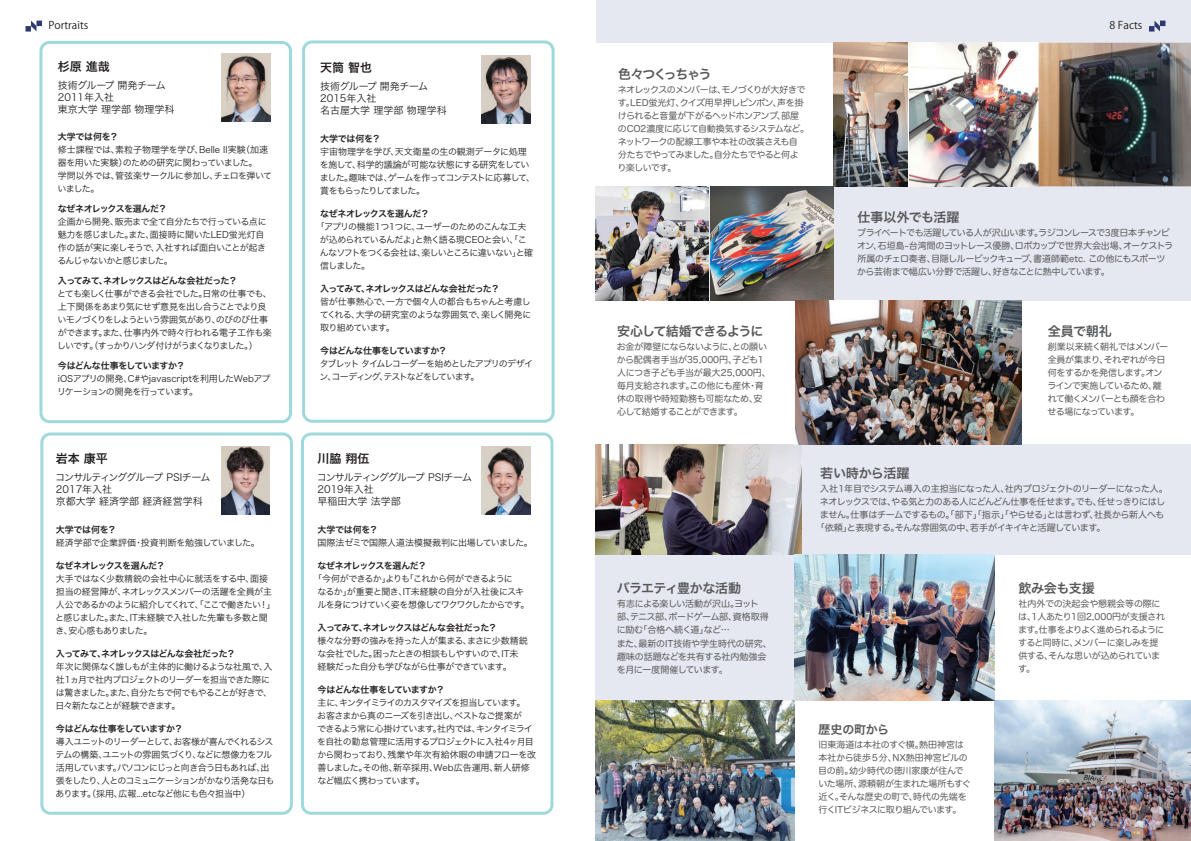
<style>
.page{position:relative;width:1191px;height:841px;background:#fff}
.page>*{position:absolute;margin:0;border:0;box-sizing:border-box;transform-origin:0 0}
.t1{font:13px "Hira Kaku Pro N W6";letter-spacing:-.05em;color:#57585a}
.t2{font:13px "Hira Kaku Pro N W6";letter-spacing:-.105em;color:#57585a}
.t3{font:13px "Hira Kaku Pro N W6";color:#57585a}
.t4{font:13px "Hira Kaku Pro N W6";letter-spacing:-.025em;color:#57585a}
.t5{font:12px "Hira Kaku Pro N W6";color:#231f20}
.t6{font:12px "Hira Kaku Pro N W6";letter-spacing:-.02em;color:#57585a}
.t7{font:10.6px "Koz Go Pr 6 N";color:#231f20}
.t8{font:10px/12px "Hira Kaku Pro N W3";color:#231f20}
.t9{font:10px/12px "Hira Kaku Pro N W3";letter-spacing:-.02em;color:#231f20}
.t10{font:9px/13px "Hira Kaku Pro N W3";letter-spacing:-.07em;color:#231f20}
.t11{font:9px/13px "Hira Maru Pro W4";letter-spacing:-.045em;color:#57585a}
.t12{font:9px/13px "Hira Maru Pro W4";letter-spacing:-.02em;color:#57585a}
.t13{font:9px "Hira Kaku Pro N W6";letter-spacing:-.055em;color:#231f20}
.t14{font:9px/13px "Hira Kaku Pro N W3";letter-spacing:-.09em;color:#231f20}
.t15{font:9px/13px "Hira Kaku Pro N W3";letter-spacing:-.04em;color:#231f20}
.t16{font:9px "Hira Kaku Pro N W6";letter-spacing:-.075em;color:#231f20}
.t17{font:9px/13px "Hira Kaku Pro N W3";letter-spacing:-.105em;color:#231f20}
.t18{font:9px "Hira Maru Pro W4";letter-spacing:-.065em;color:#57585a}
.t19{font:9px "Hira Kaku Pro N W3";letter-spacing:-.03em;color:#231f20}
.t20{font:9px "Hira Kaku Pro N W3";letter-spacing:-.015em;color:#231f20}
</style>
<div class="page">
<div style="left:596px;top:0;width:595px;height:43px;background:#e5e8f0"></div>
<div style="left:696px;top:186px;width:495px;height:115px;background:#e5e8f0"></div>
<div style="left:794px;top:445px;width:397px;height:110px;background:#e5e8f0"></div>
<div style="left:595px;top:555px;width:199px;height:145px;background:#e5e8f0"></div>
<div style="left:40px;top:432px;width:253px;height:382px;border:3px solid #9fd9db;border-radius:9px"></div>
<div style="left:39px;top:41px;width:253px;height:382px;border:3px solid #9fd9db;border-radius:9px"></div>
<img style="left:833px;top:43px;width:74px;height:143px">
<svg style="left:26px;top:21px;width:16px;height:11px"></svg>
<svg style="left:1149px;top:21px;width:16px;height:11px"></svg>
<div style="left:301px;top:432px;width:252px;height:382px;border:3px solid #9fd9db;border-radius:9px"></div>
<div style="left:302px;top:40px;width:252px;height:383px;border:3px solid #9fd9db;border-radius:9px"></div>
<img style="left:482px;top:446px;width:48px;height:68px">
<img style="left:221px;top:446px;width:49px;height:68px">
<img style="left:710px;top:186px;width:123px;height:115px">
<img style="left:596px;top:186px;width:112px;height:115px">
<img style="left:596px;top:445px;width:205px;height:110px">
<img style="left:595px;top:700px;width:199px;height:141px">
<img style="left:994px;top:700px;width:197px;height:141px">
<img style="left:794px;top:555px;width:200px;height:145px">
<img style="left:909px;top:43px;width:282px;height:143px">
<img style="left:795px;top:301px;width:226px;height:144px">
<img style="left:221px;top:54px;width:49px;height:68px">
<img style="left:482px;top:55px;width:48px;height:69px">
<p class="t7" style="left:48px;top:20px;width:41px">Portraits</p>
<p class="t7" style="left:1109px;top:20px;width:34px">8 Facts</p>
<h2 class="t5" style="left:58px;top:55px;width:53px">杉原 進哉</h2>
<p class="t8" style="left:58px;top:78px;width:118px">技術グループ 開発チーム<br>2011年入社<br>東京大学 理学部 物理学科</p>
<p class="t13" style="left:58px;top:129px;width:62px">大学では何を？</p>
<p class="t15" style="left:58px;top:143px;width:216px">修士課程では、素粒子物理学を学び、Belle II実験（加速器を用いた実験）のための研究に関わっていました。<br>学問以外では、管弦楽サークルに参加し、チェロを弾いていました。</p>
<p class="t13" style="left:58px;top:201px;width:111px">なぜネオレックスを選んだ？</p>
<p class="t10" style="left:57px;top:215px;width:211px">企画から開発、販売まで全て自分たちで行っている点に魅力を感じました。また、面接時に聞いたLED蛍光灯自作の話が実に楽しそうで、入社すれば面白いことが起きるんじゃないかと感じました。</p>
<p class="t16" style="left:58px;top:272px;width:181px">入ってみて、ネオレックスはどんな会社だった？</p>
<p class="t10" style="left:57px;top:287px;width:216px">とても楽しく仕事ができる会社でした。日常の仕事でも、上下関係をあまり気にせず意見を出し合うことでより良いモノづくりをしようという雰囲気があり、のびのび仕事ができます。また、仕事内外で時々行われる電子工作も楽しいです。（すっかりハンダ付けがうまくなりました。）</p>
<p class="t13" style="left:58px;top:357px;width:129px">今はどんな仕事をしていますか？</p>
<p class="t15" style="left:57px;top:371px;width:215px">iOSアプリの開発、C#やjavascriptを利用したWebアプリケーションの開発を行っています。</p>
<h2 class="t5" style="left:56px;top:447px;width:53px">岩本 康平</h2>
<p class="t8" style="left:55px;top:470px;width:157px">コンサルティンググループ PSIチーム<br>2017年入社<br>京都大学 経済学部 経済経営学科</p>
<p class="t13" style="left:56px;top:521px;width:62px">大学では何を？</p>
<p class="t20" style="left:56px;top:534px;width:205px">経済学部で企業評価・投資判断を勉強していました。</p>
<p class="t13" style="left:56px;top:557px;width:111px">なぜネオレックスを選んだ？</p>
<p class="t10" style="left:55px;top:571px;width:222px">大手ではなく少数精鋭の会社中心に就活をする中、面接担当の経営陣が、ネオレックスメンバーの活躍を全員が主人公であるかのように紹介してくれて、「ここで働きたい！」と感じました。また、IT未経験で入社した先輩も多数と聞き、安心感もありました。</p>
<p class="t16" style="left:56px;top:645px;width:181px">入ってみて、ネオレックスはどんな会社だった？</p>
<p class="t10" style="left:56px;top:659px;width:219px">年次に関係なく誰しもが主体的に働けるような社風で、入社1ヵ月で社内プロジェクトのリーダーを担当できた際には驚きました。また、自分たちで何でもやることが好きで、日々新たなことが経験できます。</p>
<p class="t13" style="left:56px;top:720px;width:129px">今はどんな仕事をしていますか？</p>
<p class="t14" style="left:56px;top:734px;width:220px">導入ユニットのリーダーとして、お客様が喜んでくれるシステムの構築、ユニットの雰囲気づくり、などに想像力をフル活用しています。パソコンにじっと向き合う日もあれば、出張をしたり、人とのコミュニケーションがかなり活発な日もあります。（採用、広報...etcなど他にも色々担当中）</p>
<h2 class="t5" style="left:320px;top:57px;width:53px">天筒 智也</h2>
<p class="t8" style="left:320px;top:80px;width:128px">技術グループ 開発チーム<br>2015年入社<br>名古屋大学 理学部 物理学科</p>
<p class="t13" style="left:320px;top:131px;width:62px">大学では何を？</p>
<p class="t10" style="left:320px;top:145px;width:217px">宇宙物理学を学び、天文衛星の生の観測データに処理を施して、科学的議論が可能な状態にする研究をしていました。趣味では、ゲームを作ってコンテストに応募して、賞をもらったりしてました。</p>
<p class="t13" style="left:320px;top:206px;width:111px">なぜネオレックスを選んだ？</p>
<p class="t10" style="left:320px;top:220px;width:215px;text-indent:-4px">「アプリの機能1つ1つに、ユーザーのためのこんな工夫が込められているんだよ」と熱く語る現CEOと会い、「こんなソフトをつくる会社は、楽しいところに違いない」と確信しました。</p>
<p class="t16" style="left:320px;top:281px;width:181px">入ってみて、ネオレックスはどんな会社だった？</p>
<p class="t10" style="left:320px;top:295px;width:213px;text-align:justify">皆が仕事熱心で、一方で個々人の都合もちゃんと考慮してくれる、大学の研究室のような雰囲気で、楽しく開発に取り組めています。</p>
<p class="t13" style="left:320px;top:343px;width:129px">今はどんな仕事をしていますか？</p>
<p class="t17" style="left:319px;top:357px;width:215px">タブレット タイムレコーダーを始めとしたアプリのデザイン、コーディング、テストなどをしています。</p>
<h2 class="t5" style="left:317px;top:447px;width:53px">川脇 翔伍</h2>
<p class="t9" style="left:317px;top:470px;width:157px">コンサルティンググループ PSIチーム<br>2019年入社<br>早稲田大学 法学部</p>
<p class="t13" style="left:317px;top:521px;width:62px">大学では何を？</p>
<p class="t19" style="left:317px;top:534px;width:217px">国際法ゼミで国際人道法模擬裁判に出場していました。</p>
<p class="t13" style="left:317px;top:557px;width:111px">なぜネオレックスを選んだ？</p>
<p class="t10" style="left:317px;top:571px;width:213px;text-indent:-4px">「今何ができるか」よりも「これから何ができるように<br>なるか」が重要と聞き、IT未経験の自分が入社後にスキルを身につけていく姿を想像してワクワクしたからです。</p>
<p class="t16" style="left:317px;top:619px;width:181px">入ってみて、ネオレックスはどんな会社だった？</p>
<p class="t10" style="left:317px;top:633px;width:212px">様々な分野の強みを持った人が集まる、まさに少数精鋭な会社でした。困ったときの相談もしやすいので、IT未経験だった自分も学びながら仕事ができています。</p>
<p class="t13" style="left:317px;top:681px;width:129px">今はどんな仕事をしていますか？</p>
<p class="t10" style="left:317px;top:695px;width:220px">主に、キンタイミライのカスタマイズを担当しています。お客さまから真のニーズを引き出し、ベストなご提案が<br>できるよう常に心掛けています。社内では、キンタイミライを自社の勤怠管理に活用するプロジェクトに入社4ヶ月目から関わっており、残業や年次有給休暇の申請フローを改善しました。その他、新卒採用、Web広告運用、新人研修など幅広く携わっています。</p>
<h1 class="t2" style="left:618px;top:62px;width:95px">色々つくっちゃう</h1>
<p class="t11" style="left:617px;top:83px;width:193px">ネオレックスのメンバーは、モノづくりが大好きです。LED蛍光灯、クイズ用早押しピンポン、声を掛けられると音量が下がるヘッドホンアンプ、部屋のCO2濃度に応じて自動換気するシステムなど。ネットワークの配線工事や本社の改装さえも自<br>分たちでやってみました。自分たちでやると何より楽しいです。</p>
<h1 class="t1" style="left:617px;top:319px;width:148px">安心して結婚できるように</h1>
<p class="t11" style="left:617px;top:340px;width:156px">お金が障壁にならないように、との願いから配偶者手当が35,000円、子ども1人につき子ども手当が最大25,000円、毎月支給されます。この他にも産休・育休の取得や時短勤務も可能なため、安心して結婚することができます。</p>
<h1 class="t3" style="left:857px;top:205px;width:104px">仕事以外でも活躍</h1>
<p class="t11" style="left:857px;top:225px;width:317px">プライベートでも活躍している人が沢山います。ラジコンレースで3度日本チャンピオン、石垣島-台湾間のヨットレース優勝、ロボカップで世界大会出場、オーケストラ所属のチェロ奏者、目隠しルービックキューブ、書道師範etc. この他にもスポーツから芸術まで幅広い分野で活躍し、好きなことに熱中しています。</p>
<h1 class="t1" style="left:1047px;top:319px;width:65px">全員で朝礼</h1>
<p class="t11" style="left:1047px;top:340px;width:122px">創業以来続く朝礼ではメンバー全員が集まり、それぞれが今日何をするかを発信します。オンラインで実施しているため、離れて働くメンバーとも顔を合わせる場になっています。</p>
<h1 class="t1" style="left:617px;top:576px;width:126px">バラエティ豊かな活動</h1>
<p class="t11" style="left:617px;top:596px;width:153px">有志による楽しい活動が沢山。ヨット部、テニス部、ボードゲーム部、資格取得に励む「合格へ続く道」など…</p>
<p class="t12" style="left:616px;top:636px;width:156px">また、最新のIT技術や学生時代の研究、趣味の話題などを共有する社内勉強会を月に一度開催しています。</p>
<h1 class="t4" style="left:820px;top:461px;width:91px">若い時から活躍</h1>
<p class="t11" style="left:820px;top:482px;width:349px">入社1年目でシステム導入の主担当になった人、社内プロジェクトのリーダーになった人。</p>
<p class="t18" style="left:820px;top:494px;width:347px">ネオレックスでは、やる気と力のある人にどんどん仕事を任せます。でも、任せっきりにはし</p>
<p class="t11" style="left:820px;top:508px;width:346px">ません。仕事はチームでするもの。「部下」「指示」「やらせる」とは言わず、社長から新人へも</p>
<p class="t11" style="left:815px;top:521px;width:291px">「依頼」と表現する。そんな雰囲気の中、若手がイキイキと活躍しています。</p>
<h2 class="t6" style="left:818px;top:718px;width:72px">歴史の町から</h2>
<p class="t12" style="left:818px;top:737px;width:154px">旧東海道は本社のすぐ横。熱田神宮は本社から徒歩５分、NX熱田神宮ビルの目の前。幼少時代の徳川家康が住んでいた場所、源頼朝が生まれた場所もすぐ近く。そんな歴史の町で、時代の先端を行くITビジネスに取り組んでいます。</p>
<h1 class="t1" style="left:1018px;top:576px;width:78px">飲み会も支援</h1>
<p class="t11" style="left:1018px;top:596px;width:148px">社内外での決起会や懇親会等の際には、1人あたり1回2,000円が支援されます。仕事をよりよく進められるようにすると同時に、メンバーに楽しみを提供する、そんな思いが込められています。</p>
</div>
